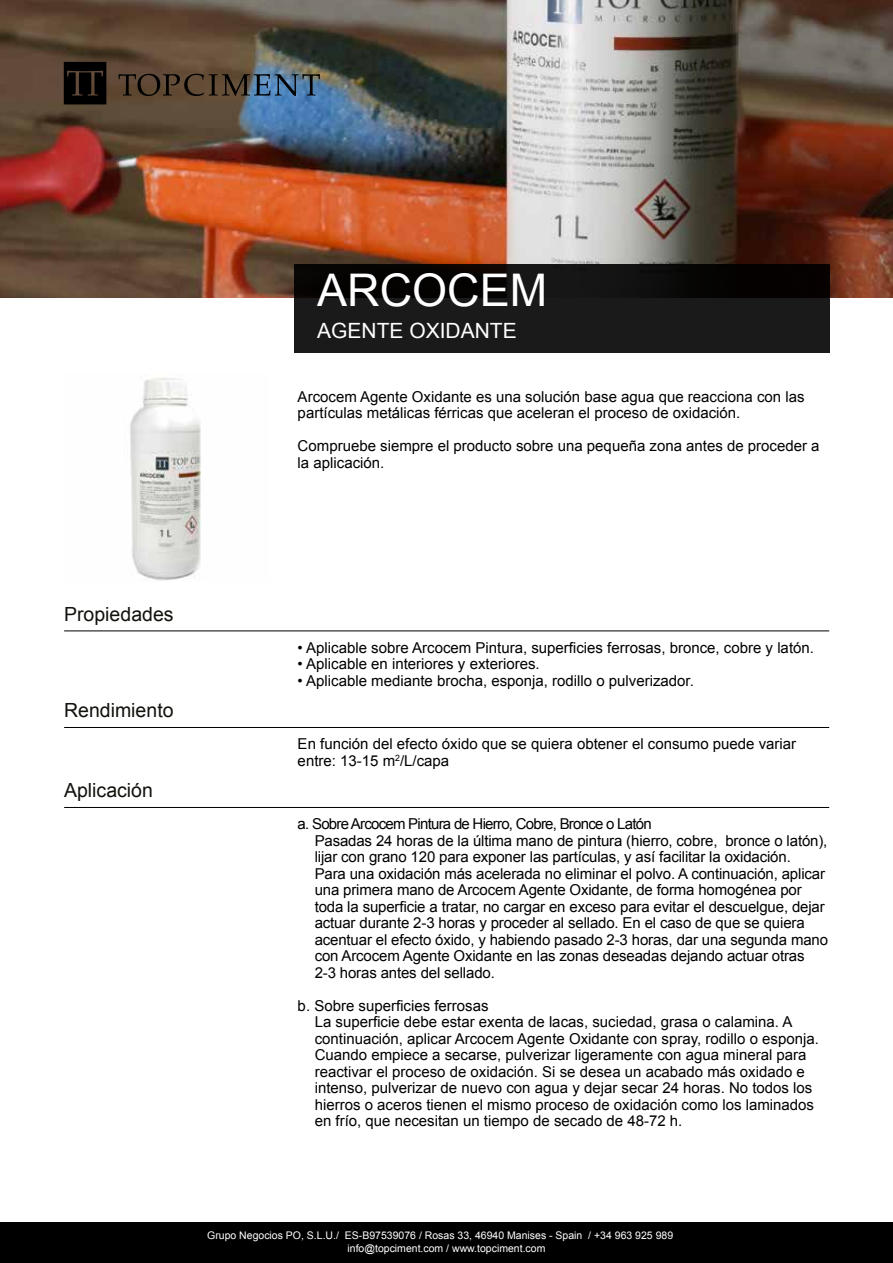
<style>
.page{position:relative;width:893px;height:1263px;background:#fff}
.page>*{position:absolute;margin:0;border:0;box-sizing:border-box;transform-origin:0 0}
.t1{font:45px "Arial";color:#fff}
.t2{font:21px "Arial";color:#fff}
.t3{font:19.5px "Arial";color:#12110c}
.t4{font:15px/16.5px "Arial";color:#000}
.t5{font:10.5px "Arial";color:#fff}
</style>
<div class="page">
<div style="left:0;top:1222px;width:893px;height:41px;background:#000"></div>
<img style="left:129px;top:377px;width:72px;height:204px">
<img style="left:0;top:0;width:893px;height:298px">
<div style="left:294px;top:264px;width:535px;height:88px;background:linear-gradient(to bottom,#090706,#1f2020)"></div>
<svg style="left:118px;top:74px;width:202px;height:22px;background:#464848"></svg>
<svg style="left:64px;top:62px;width:42px;height:42px;background:#0c0907"></svg>
<hr style="left:64px;top:630px;width:765px;height:1px;background:#000">
<hr style="left:64px;top:727px;width:765px;height:1px;background:#000">
<hr style="left:64px;top:807px;width:765px;height:1px;background:#000">
<h1 class="t1" style="left:317px;top:261px;width:231px">ARCOCEM</h1>
<h2 class="t2" style="left:317px;top:317px;width:201px">AGENTE OXIDANTE</h2>
<p class="t4" style="left:298px;top:388px;width:508px">Arcocem Agente Oxidante es una solución base agua que reacciona con las partículas metálicas férricas que aceleran el proceso de oxidación.</p>
<p class="t4" style="left:298px;top:438px;width:523px">Compruebe siempre el producto sobre una pequeña zona antes de proceder a la aplicación.</p>
<h3 class="t3" style="left:64px;top:601px;width:111px">Propiedades</h3>
<h3 class="t3" style="left:64px;top:697px;width:111px">Rendimiento</h3>
<h3 class="t3" style="left:64px;top:777px;width:90px">Aplicación</h3>
<p class="t4" style="left:298px;top:639px;width:518px">• Aplicable sobre Arcocem Pintura, superficies ferrosas, bronce, cobre y latón.</p>
<p class="t4" style="left:298px;top:656px;width:244px">• Aplicable en interiores y exteriores.</p>
<p class="t4" style="left:298px;top:672px;width:398px">• Aplicable mediante brocha, esponja, rodillo o pulverizador.</p>
<p class="t4" style="left:298px;top:736px;width:500px">En función del efecto óxido que se quiera obtener el consumo puede variar entre: 13-15 m<sup>2</sup>/L/capa</p>
<p class="t4" style="left:315px;top:816px;width:515px;text-indent:-17px">a. Sobre Arcocem Pintura de Hierro, Cobre, Bronce o Latón<br>Pasadas 24 horas de la última mano de pintura (hierro, cobre, bronce o latón), lijar con grano 120 para exponer las partículas, y así facilitar la oxidación.<br>Para una oxidación más acelerada no eliminar el polvo. A continuación, aplicar una primera mano de Arcocem Agente Oxidante, de forma homogénea por toda la superficie a tratar, no cargar en exceso para evitar el descuelgue, dejar actuar durante 2-3 horas y proceder al sellado. En el caso de que se quiera acentuar el efecto óxido, y habiendo pasado 2-3 horas, dar una segunda mano con Arcocem Agente Oxidante en las zonas deseadas dejando actuar otras 2-3 horas antes del sellado.</p>
<p class="t4" style="left:315px;top:997px;width:506px;text-indent:-17px">b. Sobre superficies ferrosas<br>La superficie debe estar exenta de lacas, suciedad, grasa o calamina. A continuación, aplicar Arcocem Agente Oxidante con spray, rodillo o esponja.<br>Cuando empiece a secarse, pulverizar ligeramente con agua mineral para reactivar el proceso de oxidación. Si se desea un acabado más oxidado e intenso, pulverizar de nuevo con agua y dejar secar 24 horas. No todos los hierros o aceros tienen el mismo proceso de oxidación como los laminados en frío, que necesitan un tiempo de secado de 48-72 h.</p>
<p class="t5" style="left:207px;top:1228px;width:468px">Grupo Negocios PO, S.L.U./ ES-B97539076 / Rosas 33, 46940 Manises - Spain / +34 963 925 989</p>
<p class="t5" style="left:347px;top:1241px;width:199px">info@topciment.com / www.topciment.com</p>
</div>
